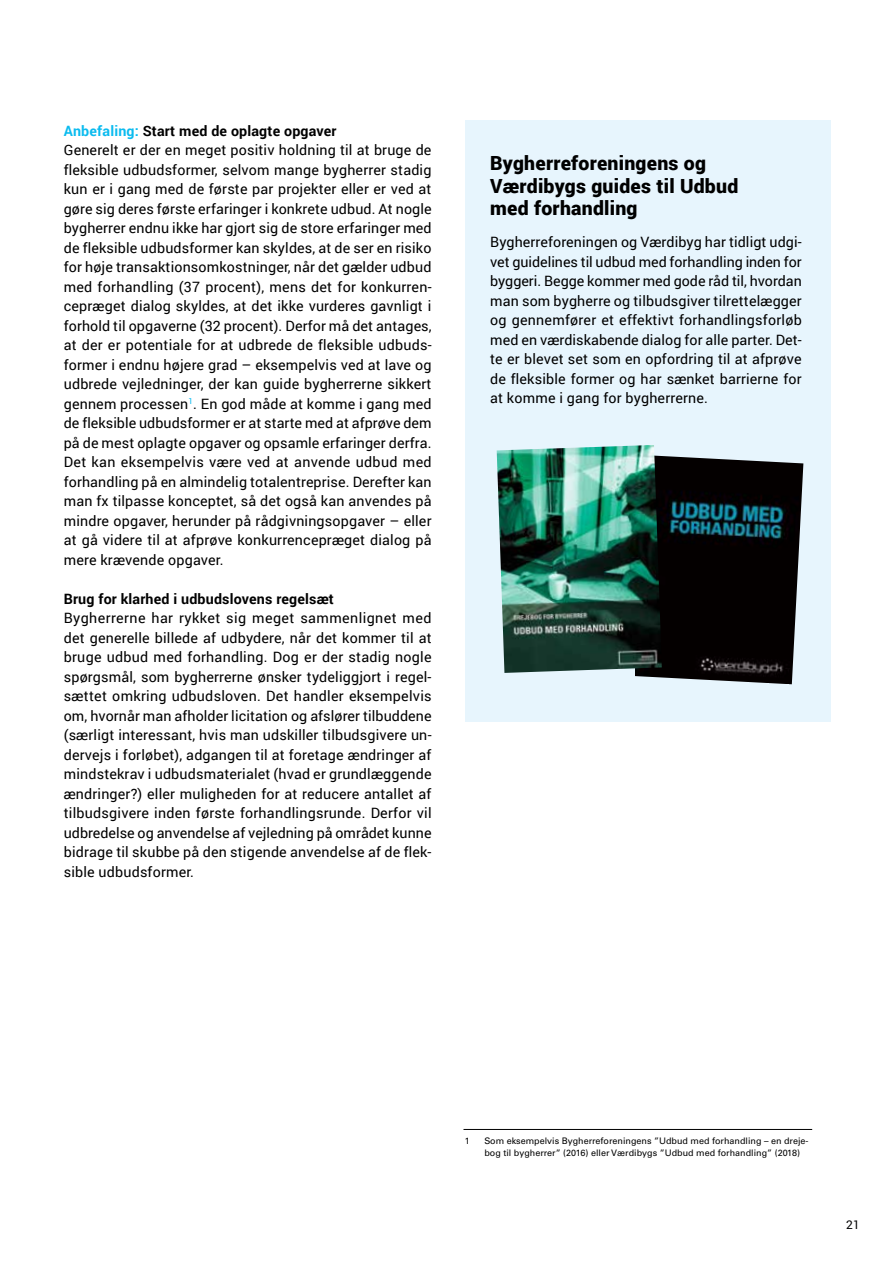
<style>
.page{position:relative;width:893px;height:1263px;background:#fff}
.page>*{position:absolute;margin:0;border:0;box-sizing:border-box;transform-origin:0 0}
.t1{font:900 19.5px/22.5px "Roboto";letter-spacing:.01em;color:#000}
.t2{font:14.25px/19.5px "Roboto";letter-spacing:.01em;color:#000;text-align:justify}
.t3{font:700 14.25px "Roboto";letter-spacing:.015em;color:#000}
.t4{font:12px "Roboto";color:#020203}
.t5{font:9px/12px "Univers";color:#000}
.s1{font-weight:700;color:#0bbbef}
.s2{font-weight:700}
</style>
<div class="page">
<div style="left:465px;top:121px;width:366px;height:601px;background:#e7f5fd"></div>
<hr style="left:463px;top:1129px;width:349px;height:1px;background:#000">
<img style="left:635px;top:456px;width:168px;height:228px">
<img style="left:497px;top:445px;width:165px;height:228px">
<p class="t2" style="left:64px;top:120px;width:369px;text-align:left"><span class="s1">Anbefaling:</span> <span class="s2">Start med de oplagte opgaver<br></span>Generelt er der en meget positiv holdning til at bruge de fleksible udbudsformer, selvom mange bygherrer stadig kun er i gang med de første par projekter eller er ved at gøre sig deres første erfaringer i konkrete udbud. At nogle bygherrer endnu ikke har gjort sig de store erfaringer med de fleksible udbudsformer kan skyldes, at de ser en risiko for høje transaktionsomkostninger, når det gælder udbud med forhandling (37 procent), mens det for konkurren&shy;cepræget dialog skyldes, at det ikke vurderes gavnligt i forhold til opgaverne (32 procent). Derfor må det antages, at der er potentiale for at udbrede de fleksible udbuds&shy;former i endnu højere grad – eksempelvis ved at lave og udbrede vejledninger, der kan guide bygherrerne sikkert gennem processen<sup>1</sup>. En god måde at komme i gang med de fleksible udbudsformer er at starte med at afprøve dem på de mest oplagte opgaver og opsamle erfaringer derfra.<br>Det kan eksempelvis være ved at anvende udbud med forhandling på en almindelig totalentreprise. Derefter kan man fx tilpasse konceptet, så det også kan anvendes på mindre opgaver, herunder på rådgivningsopgaver – eller at gå videre til at afprøve konkurrencepræget dialog på mere krævende opgaver.</p>
<p class="t3" style="left:64px;top:589px;width:272px">Brug for klarhed i udbudslovens regelsæt</p>
<p class="t2" style="left:64px;top:608px;width:369px">Bygherrerne har rykket sig meget sammenlignet med det generelle billede af udbydere, når det kommer til at bruge udbud med forhandling. Dog er der stadig nogle spørgsmål, som bygherrerne ønsker tydeliggjort i regel&shy;sættet omkring udbudsloven. Det handler eksempelvis om, hvornår man afholder licitation og afslører tilbuddene (særligt interessant, hvis man udskiller tilbudsgivere un&shy;dervejs i forløbet), adgangen til at foretage ændringer af mindstekrav i udbudsmaterialet (hvad er grundlæggende ændringer?) eller muligheden for at reducere antallet af tilbudsgivere inden første forhandlingsrunde. Derfor vil udbredelse og anvendelse af vejledning på området kunne bidrage til skubbe på den stigende anvendelse af de flek&shy;sible udbudsformer.</p>
<h1 class="t1" style="left:490px;top:151px;width:250px">Bygherreforeningens og<br>Værdibygs guides til Udbud med forhandling</h1>
<p class="t2" style="left:490px;top:232px;width:313px">Bygherreforeningen og Værdibyg har tidligt udgi&shy;vet guidelines til udbud med forhandling inden for byggeri. Begge kommer med gode råd til, hvordan man som bygherre og tilbudsgiver tilrettelægger og gennemfører et effektivt forhandlingsforløb med en værdiskabende dialog for alle parter. Det&shy;te er blevet set som en opfordring til at afprøve de fleksible former og har sænket barrierne for at komme i gang for bygherrerne.</p>
<p class="t5" style="left:465px;top:1134px;width:7px">1</p>
<p class="t5" style="left:484px;top:1134px;width:326px">Som eksempelvis Bygherreforeningens ”Udbud med forhandling – en dreje&shy;bog til bygherrer” (2016) eller Værdibygs ”Udbud med forhandling” (2018)</p>
<p class="t4" style="left:846px;top:1216px;width:15px">21</p>
</div>
